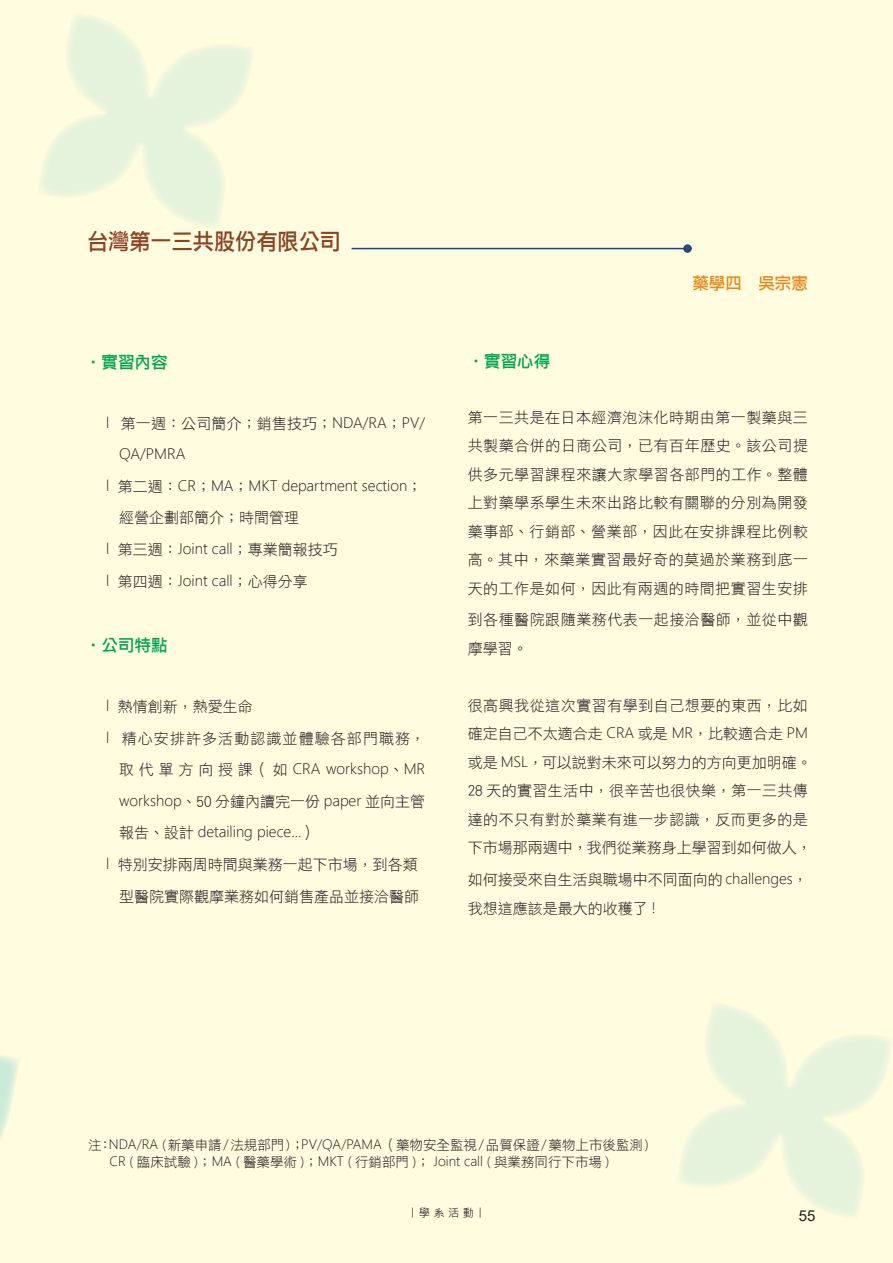
<style>
.page{position:relative;width:893px;height:1263px;background:#fffce0}
.page>*{position:absolute;margin:0;border:0;box-sizing:border-box;transform-origin:0 0}
.t1{font:22.5px "DF Li Hei W5 WIN BF";color:#8b4324;scale:.94 1}
.t2{font:16.5px "DF Li Hei W5 WIN BF";color:#00a54f}
.t3{font:16.5px "DF Li Hei W5 WIN BF";color:#e68a1b}
.t4{font:15px/28.5px "DF Li Hei W3 WIN BF";color:#231f20}
.t5{font:15px/28.5px "DF Li Hei W3 WIN BF";letter-spacing:.025em;color:#231f20}
.t6{font:15px/31.5px "DF Li Hei W3 WIN BF";letter-spacing:.07em;color:#231f20}
.t7{font:15px/28.5px "DF Li Hei W3 WIN BF";letter-spacing:.035em;color:#231f20}
.t8{font:15px "Arial";color:#231f20}
.t9{font:14.25px "Microsoft Jheng Hei UI Light";color:#231f20}
.t10{font:13.5px "DF Li Hei W3 WIN BF";color:#231f20}
.t11{font:12.9px "Microsoft Jheng Hei UI Light";color:#231f20}
.t12{font:11.25px "Microsoft Jheng Hei";letter-spacing:.3em;color:#231f20}
.s1{font-family:"Microsoft Jheng Hei UI Light";font-size:14.25px}
.s2{font-family:"DF Li Hei W3 WIN BF";font-size:15px}
.s3{font-family:"Microsoft Jheng Hei UI Light";font-size:12.9px}
.s4{font-family:"DF Li Hei W3 WIN BF";font-size:13.5px}
</style>
<div class="page">
<svg style="left:0;top:1055px;width:19px;height:85px"></svg>
<svg style="left:679px;top:1005px;width:212px;height:212px;fill:#ecf5dd"></svg>
<svg style="left:40px;top:15px;width:212px;height:212px;fill:#ecf5dd"></svg>
<hr style="left:352px;top:248px;width:340px;height:1px;background:#253f8e">
<div style="left:683px;top:244px;width:9px;height:9px;background:#294a78;border-radius:50%"></div>
<h1 class="t1" style="left:87px;top:230px;width:271px">台灣第一三共股份有限公司</h1>
<p class="t2" style="left:85px;top:354px;width:84px">•實習內容</p>
<p class="t4" style="left:106px;top:409px;width:320px"><span class="s1">l</span> 第一週：公司簡介；銷售技巧；<span class="s1">NDA/RA</span>；<span class="s1">PV/</span></p>
<p class="t9" style="left:119px;top:445px;width:68px">QA/PMRA</p>
<p class="t9" style="left:106px;top:477px;width:317px">l <span class="s2">第二週：</span>CR<span class="s2">；</span>MA<span class="s2">；</span>MKT department section<span class="s2">；</span></p>
<p class="t4" style="left:106px;top:502px;width:233px;line-height:31.5px;text-indent:13px">經營企劃部簡介；時間管理<br><span class="s1">l</span> 第三週：<span class="s1">Joint call</span>；專業簡報技巧</p>
<p class="t9" style="left:106px;top:572px;width:203px">l <span class="s2">第四週：</span>Joint call<span class="s2">；心得分享</span></p>
<p class="t2" style="left:85px;top:637px;width:84px">•公司特點</p>
<p class="t6" style="left:106px;top:691px;width:320px"><span class="s1">l</span> 熱情創新，熱愛生命<br><span class="s1">l</span> 精心安排許多活動認識並體驗各部門職務，</p>
<p class="t9" style="left:119px;top:760px;width:308px"><span class="s2">取代單方向授課（如</span> CRA workshop<span class="s2">、</span>MR</p>
<p class="t4" style="left:119px;top:787px;width:308px"><span class="s1">workshop</span>、50 分鐘內讀完一份 <span class="s1">paper</span> 並向主管</p>
<p class="t9" style="left:119px;top:823px;width:199px"><span class="s2">報告、設計</span> detailing piece...<span class="s2">）</span></p>
<p class="t4" style="left:106px;top:848px;width:314px;line-height:32.2px;text-align:right"><span class="s1">l</span> 特別安排兩周時間與業務一起下市場，到各類型醫院實際觀摩業務如何銷售產品並接洽醫師</p>
<p class="t2" style="left:468px;top:353px;width:84px">•實習心得</p>
<p class="t3" style="left:692px;top:275px;width:117px">藥學四　吳宗憲</p>
<p class="t4" style="left:468px;top:403px;width:342px;text-align:justify">第一三共是在日本經濟泡沫化時期由第一製藥與三共製藥合併的日商公司，已有百年歷史。該公司提供多元學習課程來讓大家學習各部門的工作。整體上對藥學系學生未來出路比較有關聯的分別為開發藥事部、行銷部、營業部，因此在安排課程比例較高。其中，來藥業實習最好奇的莫過於業務到底一天的工作是如何，因此有兩週的時間把實習生安排</p>
<p class="t7" style="left:468px;top:606px;width:342px">到各種醫院跟隨業務代表一起接洽醫師，並從中觀摩學習。</p>
<p class="t5" style="left:468px;top:691px;width:345px">很高興我從這次實習有學到自己想要的東西，比如確定自己不太適合走 <span class="s1">CRA</span> 或是 <span class="s1">MR</span>，比較適合走 <span class="s1">PM</span>或是 <span class="s1">MSL</span>，可以說對未來可以努力的方向更加明確。<br>28 天的實習生活中，很辛苦也很快樂，第一三共傳達的不只有對於藥業有進一步認識，反而更多的是下市場那兩週中，我們從業務身上學習到如何做人，</p>
<p class="t4" style="left:468px;top:865px;width:342px">如何接受來自生活與職場中不同面向的 <span class="s1">challenges</span>，我想這應該是最大的收穫了 <span class="s1">!</span></p>
<p class="t10" style="left:88px;top:1138px;width:562px">注：<span class="s3">NDA/RA (</span>新藥申請<span class="s3">/</span>法規部門<span class="s3">)</span> ；<span class="s3">PV/QA/PAMA</span> （藥物安全監視<span class="s3">/</span>品質保證<span class="s3">/</span>藥物上市後監測<span class="s3">)</span></p>
<p class="t11" style="left:109px;top:1153px;width:501px">CR ( <span class="s4">臨床試驗</span> )<span class="s4">；</span>MA ( <span class="s4">醫藥學術</span> )<span class="s4">；</span>MKT ( <span class="s4">行銷部門</span> )<span class="s4">；</span> Joint call ( <span class="s4">與業務同行下市場</span> )</p>
<p class="t12" style="left:410px;top:1205px;width:75px">ￜ學系活動ￜ</p>
<p class="t8" style="left:799px;top:1205px;width:18px">55</p>
</div>
